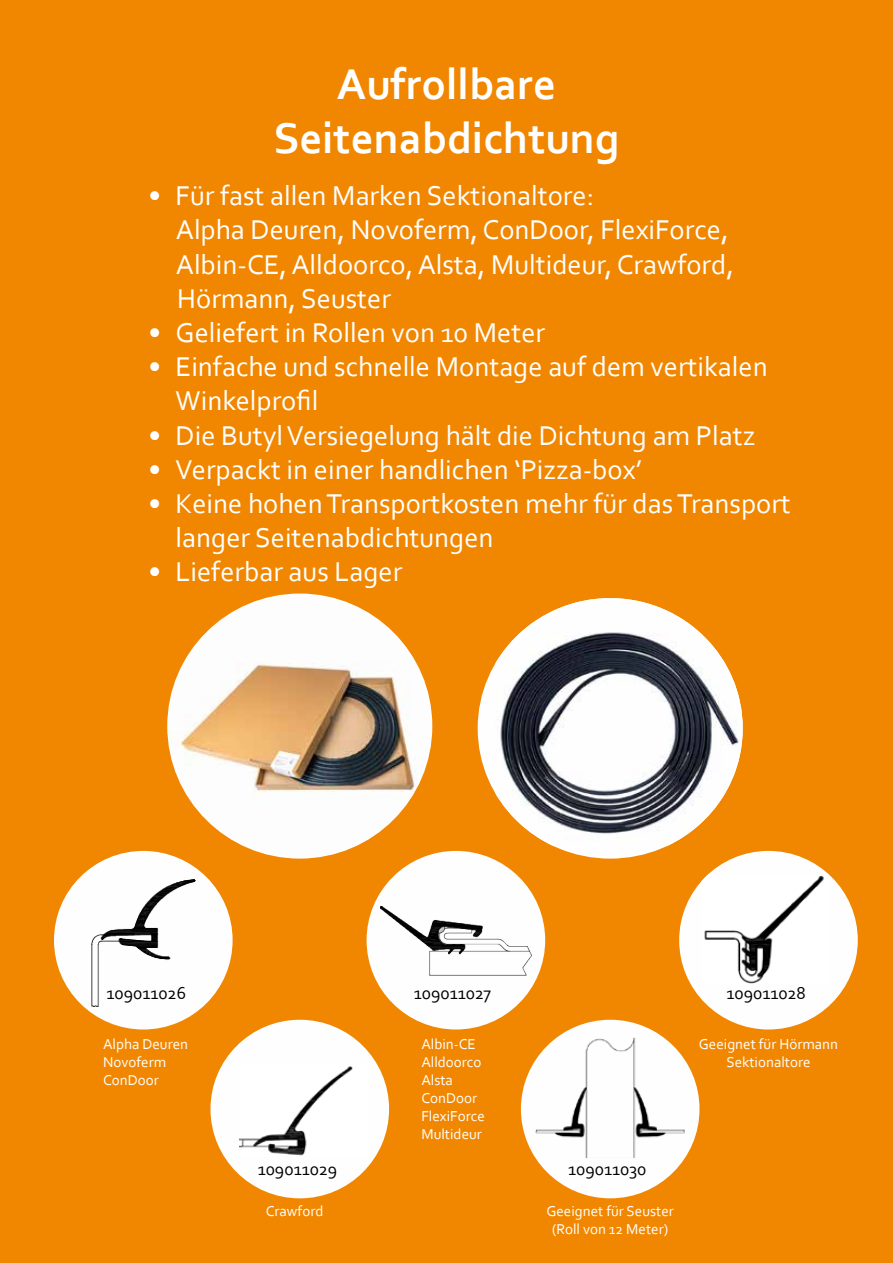
<style>
.page{position:relative;width:893px;height:1263px;background:#f18700}
.page>*{position:absolute;margin:0;border:0;box-sizing:border-box;transform-origin:0 0}
.t1{font:700 45px/54px "Corbel";color:#fff;text-align:center}
.t2{font:28.5px/34.2px "Corbel";color:#fff}
.t3{font:18px "Corbel";color:#000}
.t4{font:15px/18px "Corbel";color:#fff}
</style>
<div class="page">
<img style="left:167px;top:593px;width:265px;height:265px;border-radius:133px">
<div style="left:54px;top:851px;width:179px;height:178px;background:#fefefe;border-radius:50%"></div>
<img style="left:91px;top:879px;width:104px;height:128px">
<div style="left:478px;top:598px;width:265px;height:260px;background:#fefefe;border-radius:50%"></div>
<img style="left:496px;top:598px;width:247px;height:247px">
<div style="left:210px;top:1020px;width:179px;height:178px;background:#fefefe;border-radius:50%"></div>
<img style="left:240px;top:1066px;width:113px;height:90px">
<div style="left:521px;top:1020px;width:178px;height:178px;background:#fefefe;border-radius:50%"></div>
<img style="left:536px;top:1038px;width:149px;height:120px">
<div style="left:679px;top:851px;width:179px;height:178px;background:#fefefe;border-radius:50%"></div>
<img style="left:701px;top:874px;width:123px;height:110px">
<div style="left:367px;top:851px;width:178px;height:178px;background:#fefefe;border-radius:50%"></div>
<img style="left:380px;top:907px;width:151px;height:69px">
<h1 class="t1" style="left:273px;top:56px;width:348px">Aufrollbare<br>Seitenabdichtung</h1>
<p class="t2" style="left:176px;top:178px;width:560px;text-indent:-27px">• Für fast allen Marken Sektionaltore:<br>Alpha Deuren, Novoferm, ConDoor, FlexiForce, Albin-CE, Alldoorco, Alsta, Multideur, Crawford, Hörmann, Seuster</p>
<p class="t2" style="left:149px;top:315px;width:398px">• Geliefert in Rollen von 10 Meter</p>
<p class="t2" style="left:176px;top:349px;width:594px;text-indent:-27px">• Einfache und schnelle Montage auf dem vertikalen<br>Winkelprofil</p>
<p class="t2" style="left:149px;top:417px;width:608px">• Die Butyl Versiegelung hält die Dichtung am Platz</p>
<p class="t2" style="left:149px;top:451px;width:495px">• Verpackt in einer handlichen ‘Pizza-box’</p>
<p class="t2" style="left:176px;top:486px;width:617px;text-indent:-27px">• Keine hohen Transportkosten mehr für das Transport langer Seitenabdichtungen</p>
<p class="t2" style="left:149px;top:554px;width:255px">• Lieferbar aus Lager</p>
<p class="t3" style="left:107px;top:982px;width:81px">109011026</p>
<p class="t3" style="left:414px;top:982px;width:79px">109011027</p>
<p class="t3" style="left:726px;top:982px;width:81px">109011028</p>
<p class="t4" style="left:103px;top:1034px;width:87px">Alpha Deuren<br>Novoferm<br>ConDoor</p>
<p class="t4" style="left:421px;top:1034px;width:65px">Albin-CE<br>Alldoorco<br>Alsta<br>ConDoor<br>FlexiForce<br>Multideur</p>
<p class="t4" style="left:699px;top:1034px;width:141px;text-align:center">Geeignet für Hörmann<br>Sektionaltore</p>
<p class="t3" style="left:258px;top:1158px;width:81px">109011029</p>
<p class="t3" style="left:568px;top:1158px;width:80px">109011030</p>
<p class="t4" style="left:266px;top:1201px;width:59px">Crawford</p>
<p class="t4" style="left:546px;top:1201px;width:129px;text-align:center">Geeignet für Seuster (Roll von 12 Meter)</p>
</div>
